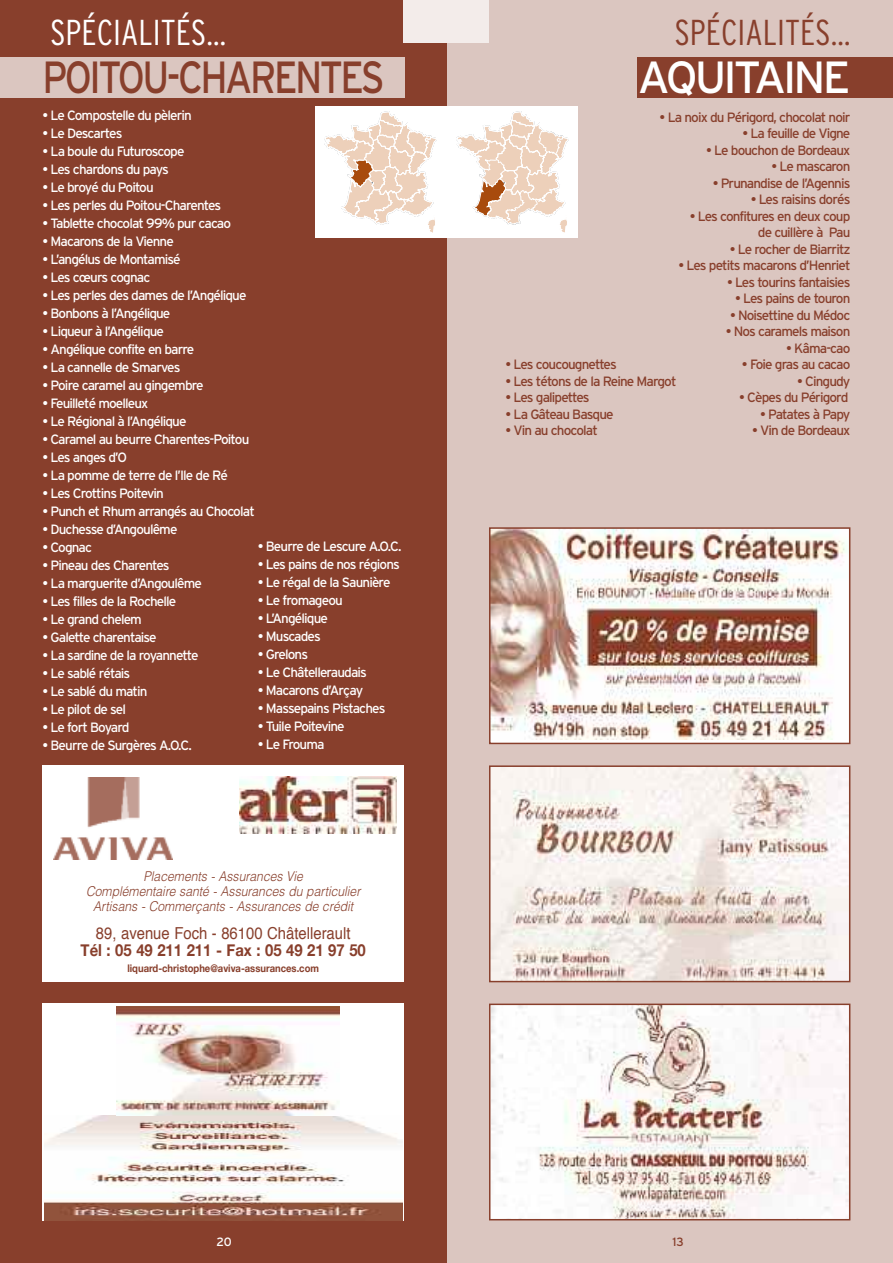
<style>
.page{position:relative;width:893px;height:1263px;background:#fff}
.page>*{position:absolute;margin:0;border:0;box-sizing:border-box;transform-origin:0 0}
.t1{font:45px "Interstate";letter-spacing:-.065em;color:#883f2c;scale:.85 1}
.t2{font:45px "Interstate";letter-spacing:-.065em;color:#fff}
.t3{font:300 condensed 36px "Interstate";color:#883f2c}
.t4{font:300 condensed 36px "Interstate";color:#fff}
.t5{font:16.5px "Helvetica";color:#883f2c;scale:.9 1}
.t6{font:700 16.5px "Helvetica Neue";color:#883f2c;scale:.9 1}
.t7{font:13.5px "Interstate";letter-spacing:-.065em;color:#fff}
.t8{font:13.5px/16.5px "Interstate";letter-spacing:-.065em;color:#883f2c;text-align:right}
.t9{font:italic 300 13.5px/15px "Helvetica";color:#883f2c;text-align:center;scale:.9 1}
.t10{font:12px "Interstate";color:#fff}
.t11{font:12px "Interstate";color:#883f2c}
.t12{font:700 10.5px "Helvetica Neue";color:#883f2c;scale:.9 1}
</style>
<div class="page">
<div style="left:446px;top:0;width:447px;height:1263px;background:#dbc6c0"></div>
<img style="left:492px;top:1006px;width:355px;height:211px">
<div style="left:489px;top:1003px;width:361px;height:217px;border:2px solid #883f2c"></div>
<img style="left:492px;top:768px;width:355px;height:211px">
<div style="left:489px;top:765px;width:361px;height:217px;border:2px solid #883f2c"></div>
<img style="left:492px;top:530px;width:355px;height:209px">
<div style="left:489px;top:527px;width:361px;height:217px;border:2px solid #883f2c"></div>
<div style="left:637px;top:57px;width:256px;height:41px;background:#883f2c"></div>
<div style="left:446px;top:106px;width:132px;height:132px;background:#fff"></div>
<svg style="left:456px;top:111px;width:113px;height:122px"></svg>
<div style="left:0;top:0;width:446px;height:1263px;background:#883f2c"></div>
<img style="left:45px;top:1115px;width:357px;height:105px">
<div style="left:43px;top:1003px;width:361px;height:112px;background:#fff"></div>
<img style="left:116px;top:1006px;width:224px;height:109px">
<div style="left:0;top:57px;width:405px;height:41px;background:#dbc6c0"></div>
<div style="left:404px;top:0;width:85px;height:43px;background:#f3ecea"></div>
<div style="left:43px;top:765px;width:361px;height:217px;background:#fff"></div>
<img style="left:239px;top:777px;width:157px;height:57px">
<img style="left:54px;top:777px;width:119px;height:83px">
<div style="left:315px;top:106px;width:131px;height:132px;background:#fff"></div>
<svg style="left:324px;top:111px;width:113px;height:122px"></svg>
<h2 class="t4" style="left:50px;top:11px;width:178px">SPÉCIALITÉS…</h2>
<h1 class="t1" style="left:43px;top:51px;width:404px">POITOU-CHARENTES</h1>
<p class="t7" style="left:43px;top:107px;width:151px">• Le Compostelle du pèlerin</p>
<p class="t7" style="left:43px;top:125px;width:81px">• Le Descartes</p>
<p class="t7" style="left:43px;top:143px;width:143px">• La boule du Futuroscope</p>
<p class="t7" style="left:43px;top:161px;width:128px">• Les chardons du pays</p>
<p class="t7" style="left:43px;top:179px;width:113px">• Le broyé du Poitou</p>
<p class="t7" style="left:43px;top:197px;width:180px">• Les perles du Poitou-Charentes</p>
<p class="t7" style="left:43px;top:215px;width:190px">• Tablette chocolat 99% pur cacao</p>
<p class="t7" style="left:43px;top:233px;width:133px">• Macarons de la Vienne</p>
<p class="t7" style="left:43px;top:251px;width:140px">• L’angélus de Montamisé</p>
<p class="t7" style="left:43px;top:269px;width:109px">• Les cœurs cognac</p>
<p class="t7" style="left:43px;top:287px;width:205px">• Les perles des dames de l’Angélique</p>
<p class="t7" style="left:43px;top:305px;width:129px">• Bonbons à l’Angélique</p>
<p class="t7" style="left:43px;top:323px;width:123px">• Liqueur à l’Angélique</p>
<p class="t7" style="left:43px;top:341px;width:153px">• Angélique confite en barre</p>
<p class="t7" style="left:43px;top:359px;width:139px">• La cannelle de Smarves</p>
<p class="t7" style="left:43px;top:377px;width:163px">• Poire caramel au gingembre</p>
<p class="t7" style="left:43px;top:395px;width:107px">• Feuilleté moelleux</p>
<p class="t7" style="left:43px;top:413px;width:145px">• Le Régional à l’Angélique</p>
<p class="t7" style="left:43px;top:431px;width:208px">• Caramel au beurre Charentes-Poitou</p>
<p class="t7" style="left:43px;top:449px;width:86px">• Les anges d’O</p>
<p class="t7" style="left:43px;top:467px;width:187px">• La pomme de terre de l’Ile de Ré</p>
<p class="t7" style="left:43px;top:485px;width:123px">• Les Crottins Poitevin</p>
<p class="t7" style="left:43px;top:503px;width:214px">• Punch et Rhum arrangés au Chocolat</p>
<p class="t7" style="left:43px;top:521px;width:136px">• Duchesse d’Angoulême</p>
<p class="t7" style="left:43px;top:539px;width:51px">• Cognac</p>
<p class="t7" style="left:43px;top:557px;width:129px">• Pineau des Charentes</p>
<p class="t7" style="left:43px;top:575px;width:161px">• La marguerite d’Angoulême</p>
<p class="t7" style="left:43px;top:593px;width:135px">• Les filles de la Rochelle</p>
<p class="t7" style="left:43px;top:611px;width:101px">• Le grand chelem</p>
<p class="t7" style="left:43px;top:629px;width:116px">• Galette charentaise</p>
<p class="t7" style="left:43px;top:647px;width:158px">• La sardine de la royannette</p>
<p class="t7" style="left:43px;top:665px;width:89px">• Le sablé rétais</p>
<p class="t7" style="left:43px;top:683px;width:107px">• Le sablé du matin</p>
<p class="t7" style="left:43px;top:701px;width:85px">• Le pilot de sel</p>
<p class="t7" style="left:43px;top:719px;width:89px">• Le fort Boyard</p>
<p class="t7" style="left:43px;top:737px;width:151px">• Beurre de Surgères A.O.C.</p>
<p class="t7" style="left:258px;top:538px;width:145px">• Beurre de Lescure A.O.C.</p>
<p class="t7" style="left:258px;top:556px;width:144px">• Les pains de nos régions</p>
<p class="t7" style="left:258px;top:574px;width:134px">• Le régal de la Saunière</p>
<p class="t7" style="left:258px;top:592px;width:86px">• Le fromageou</p>
<p class="t7" style="left:258px;top:610px;width:72px">• L’Angélique</p>
<p class="t7" style="left:258px;top:628px;width:64px">• Muscades</p>
<p class="t7" style="left:258px;top:646px;width:52px">• Grelons</p>
<p class="t7" style="left:258px;top:664px;width:111px">• Le Châtelleraudais</p>
<p class="t7" style="left:258px;top:682px;width:107px">• Macarons d’Arçay</p>
<p class="t7" style="left:258px;top:700px;width:129px">• Massepains Pistaches</p>
<p class="t7" style="left:258px;top:718px;width:88px">• Tuile Poitevine</p>
<p class="t7" style="left:258px;top:736px;width:68px">• Le Frouma</p>
<p class="t9" style="left:86px;top:869px;width:306px">Placements - Assurances Vie<br>Complémentaire santé - Assurances du particulier<br>Artisans - Commerçants - Assurances de crédit</p>
<p class="t5" style="left:96px;top:927px;width:284px">89, avenue Foch - 86100 Châtellerault</p>
<p class="t6" style="left:81px;top:940px;width:318px">Tél : 05 49 211 211 - Fax : 05 49 21 97 50</p>
<p class="t12" style="left:127px;top:962px;width:214px">liquard-christophe@aviva-assurances.com</p>
<h2 class="t3" style="left:674px;top:11px;width:178px">SPÉCIALITÉS…</h2>
<h1 class="t2" style="left:638px;top:51px;width:214px">AQUITAINE</h1>
<p class="t8" style="left:660px;top:109px;width:192px">• La noix du Périgord, chocolat noir</p>
<p class="t8" style="left:742px;top:125px;width:110px">• La feuille de Vigne</p>
<p class="t8" style="left:706px;top:142px;width:146px">• Le bouchon de Bordeaux</p>
<p class="t8" style="left:771px;top:158px;width:80px">• Le mascaron</p>
<p class="t8" style="left:713px;top:175px;width:139px">• Prunandise de l’Agennis</p>
<p class="t8" style="left:751px;top:191px;width:101px">• Les raisins dorés</p>
<p class="t8" style="left:690px;top:208px;width:162px">• Les confitures en deux coup de cuillère à Pau</p>
<p class="t8" style="left:730px;top:241px;width:122px">• Le rocher de Biarritz</p>
<p class="t8" style="left:678px;top:257px;width:173px">• Les petits macarons d’Henriet</p>
<p class="t8" style="left:727px;top:274px;width:125px">• Les tourins fantaisies</p>
<p class="t8" style="left:735px;top:290px;width:117px">• Les pains de touron</p>
<p class="t8" style="left:730px;top:307px;width:122px">• Noisettine du Médoc</p>
<p class="t8" style="left:726px;top:323px;width:126px">• Nos caramels maison</p>
<p class="t8" style="left:786px;top:340px;width:66px">• Kâma-cao</p>
<p class="t8" style="left:505px;top:356px;width:113px">• Les coucougnettes</p>
<p class="t8" style="left:742px;top:356px;width:110px">• Foie gras au cacao</p>
<p class="t8" style="left:505px;top:373px;width:172px">• Les tétons de la Reine Margot</p>
<p class="t8" style="left:797px;top:373px;width:55px">• Cingudy</p>
<p class="t8" style="left:505px;top:389px;width:86px">• Les galipettes</p>
<p class="t8" style="left:739px;top:389px;width:111px">• Cèpes du Périgord</p>
<p class="t8" style="left:505px;top:406px;width:110px">• La Gâteau Basque</p>
<p class="t8" style="left:760px;top:406px;width:92px">• Patates à Papy</p>
<p class="t8" style="left:505px;top:422px;width:94px">• Vin au chocolat</p>
<p class="t8" style="left:752px;top:422px;width:100px">• Vin de Bordeaux</p>
<p class="t10" style="left:217px;top:1235px;width:17px">20</p>
<p class="t11" style="left:672px;top:1235px;width:13px">13</p>
</div>
